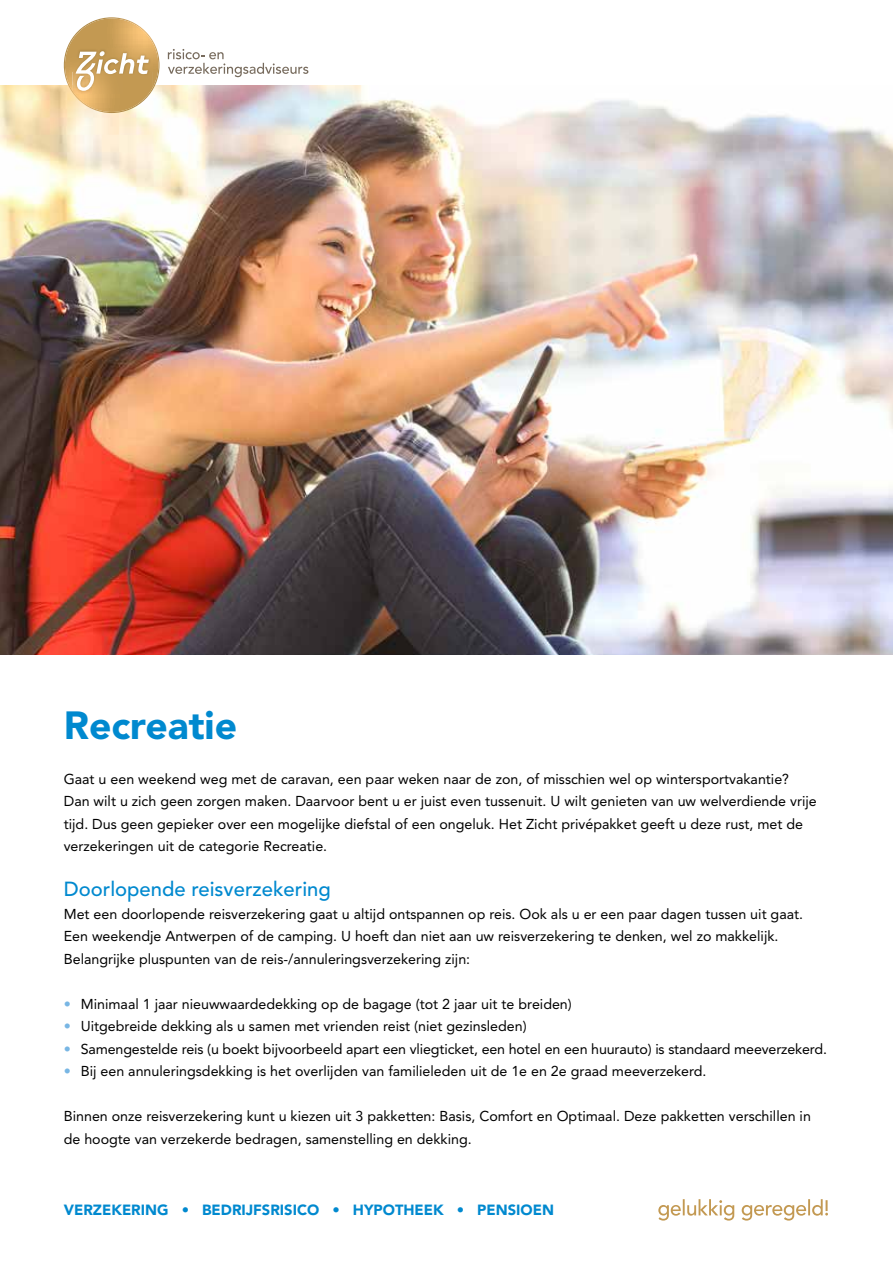
<style>
.page{position:relative;width:893px;height:1263px;background:#fff}
.page>*{position:absolute;margin:0;border:0;box-sizing:border-box;transform-origin:0 0}
.t1{font:900 39px "Avenir LT Std";color:#0089cf}
.t2{font:500 20.25px "Avenir LT Std";color:#0089cf}
.t3{font:900 14.7px "Avenir LT Std";color:#0089cf}
.t4{font:14.25px/22.5px "Avenir LT Std";color:#000}
.s1{color:#78b6e4}
</style>
<div class="page">
<img style="left:0;top:85px;width:893px;height:570px">
<svg style="left:168px;top:49px;width:140px;height:28px"></svg>
<svg style="left:64px;top:17px;width:96px;height:96px"></svg>
<svg style="left:658px;top:1199px;width:170px;height:21px"></svg>
<h1 class="t1" style="left:64px;top:702px;width:175px">RECREATIE</h1>
<p class="t4" style="left:64px;top:768px;width:754px">Gaat u een weekend weg met de caravan, een paar weken naar de zon, of misschien wel op wintersportvakantie?<br>Dan wilt u zich geen zorgen maken. Daarvoor bent u er juist even tussenuit. U wilt genieten van uw welverdiende vrije tijd. Dus geen gepieker over een mogelijke diefstal of een ongeluk. Het Zicht privépakket geeft u deze rust, met de verzekeringen uit de categorie Recreatie.</p>
<h2 class="t2" style="left:64px;top:878px;width:269px">Doorlopende reisverzekering</h2>
<p class="t4" style="left:64px;top:903px;width:741px">Met een doorlopende reisverzekering gaat u altijd ontspannen op reis. Ook als u er een paar dagen tussen uit gaat.<br>Een weekendje Antwerpen of de camping. U hoeft dan niet aan uw reisverzekering te denken, wel zo makkelijk.<br>Belangrijke pluspunten van de reis-/annuleringsverzekering zijn:</p>
<p class="t4" style="left:64px;top:993px;width:510px"><span class="s1">•</span> Minimaal 1 jaar nieuwwaardedekking op de bagage (tot 2 jaar uit te breiden)</p>
<p class="t4" style="left:64px;top:1015px;width:464px"><span class="s1">•</span> Uitgebreide dekking als u samen met vrienden reist (niet gezinsleden)</p>
<p class="t4" style="left:64px;top:1038px;width:765px"><span class="s1">•</span> Samengestelde reis (u boekt bijvoorbeeld apart een vliegticket, een hotel en een huurauto) is standaard meeverzekerd.</p>
<p class="t4" style="left:64px;top:1060px;width:644px"><span class="s1">•</span> Bij een annuleringsdekking is het overlijden van familieleden uit de 1e en 2e graad meeverzekerd.</p>
<p class="t4" style="left:64px;top:1105px;width:749px">Binnen onze reisverzekering kunt u kiezen uit 3 pakketten: Basis, Comfort en Optimaal. Deze pakketten verschillen in de hoogte van verzekerde bedragen, samenstelling en dekking.</p>
<p class="t3" style="left:64px;top:1200px;width:492px">VERZEKERING • BEDRIJFSRISICO • HYPOTHEEK • PENSIOEN</p>
</div>
